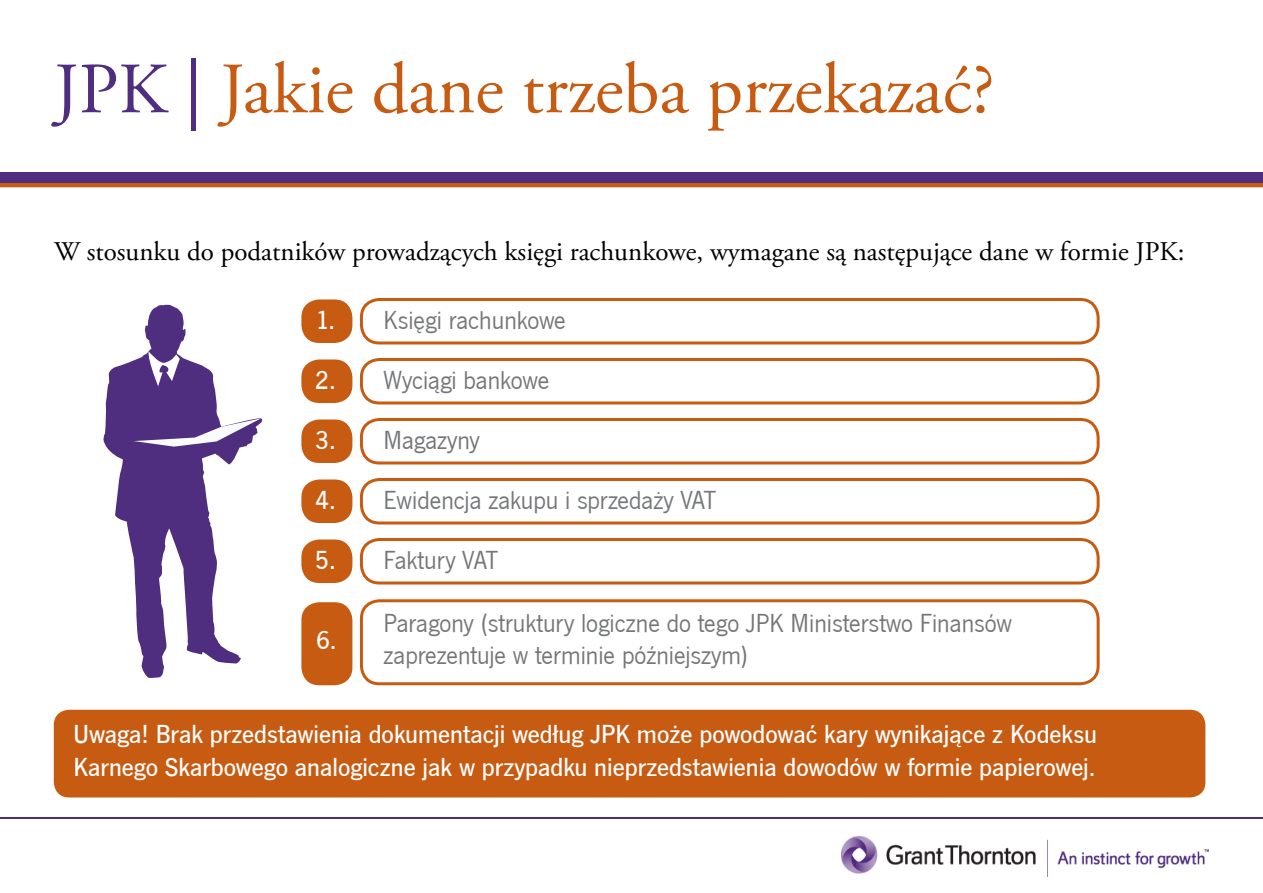
<style>
.page{position:relative;width:1263px;height:893px;background:#fff}
.page>*{position:absolute;margin:0;border:0;box-sizing:border-box;transform-origin:0 0}
.t1{font:72px "Adobe Garamond Pro";color:#c75b12}
.t2{font:27px/32.4px "News Got TCE";color:#747678}
.t3{font:500 27px/32.4px "News Got TCE";color:#fff}
.t4{font:27px "Adobe Garamond Pro";color:#000}
.s1{color:#4f2d7f}
.s2{font-weight:500;color:#fff}
</style>
<div class="page">
<div style="left:52px;top:708px;width:1155px;height:91px;background:#c75b12;border-radius:17px"></div>
<div style="left:51px;top:707px;width:1157px;height:93px;border:3px solid #fff;border-radius:17px"></div>
<img style="left:841px;top:835px;width:367px;height:41px">
<hr style="left:0;top:817px;width:1263px;height:2px;background:#4f2d7f">
<svg style="left:103px;top:305px;width:160px;height:373px"></svg>
<svg style="left:147px;top:351px;width:33px;height:56px"></svg>
<svg style="left:134px;top:418px;width:127px;height:29px"></svg>
<hr style="left:0;top:183px;width:1263px;height:4px;background:#c75b12">
<div style="left:0;top:172px;width:1263px;height:11px;background:#4f2d7f"></div>
<div style="left:360px;top:298px;width:739px;height:46px;border:3px solid #c75b12;border-radius:18px"></div>
<div style="left:301px;top:299px;width:51px;height:44px;background:#c75b12;border-radius:18px"></div>
<div style="left:360px;top:358px;width:739px;height:46px;border:3px solid #c75b12;border-radius:18px"></div>
<div style="left:301px;top:359px;width:51px;height:44px;background:#c75b12;border-radius:18px"></div>
<div style="left:360px;top:418px;width:739px;height:46px;border:3px solid #c75b12;border-radius:18px"></div>
<div style="left:301px;top:419px;width:51px;height:44px;background:#c75b12;border-radius:18px"></div>
<div style="left:360px;top:478px;width:739px;height:46px;border:3px solid #c75b12;border-radius:18px"></div>
<div style="left:301px;top:479px;width:51px;height:44px;background:#c75b12;border-radius:18px"></div>
<div style="left:360px;top:538px;width:739px;height:46px;border:3px solid #c75b12;border-radius:18px"></div>
<div style="left:301px;top:539px;width:51px;height:44px;background:#c75b12;border-radius:18px"></div>
<div style="left:360px;top:599px;width:739px;height:86px;border:3px solid #c75b12;border-radius:18px"></div>
<div style="left:301px;top:602px;width:51px;height:83px;background:#c75b12;border-radius:18px"></div>
<h1 class="t1" style="left:54px;top:46px;width:942px"><span class="s1">JPK |</span> Jakie dane trzeba przekazać?</h1>
<p class="t4" style="left:54px;top:235px;width:1132px">W stosunku do podatników prowadzących księgi rachunkowe, wymagane są następujące dane w formie JPK:</p>
<p class="t2" style="left:316px;top:305px;width:251px"><span class="s2">1.</span> Księgi rachunkowe</p>
<p class="t2" style="left:315px;top:365px;width:235px"><span class="s2">2.</span> Wyciągi bankowe</p>
<p class="t2" style="left:315px;top:425px;width:166px"><span class="s2">3.</span> Magazyny</p>
<p class="t2" style="left:315px;top:485px;width:402px"><span class="s2">4.</span> Ewidencja zakupu i sprzedaży VAT</p>
<p class="t2" style="left:315px;top:545px;width:184px"><span class="s2">5.</span> Faktury VAT</p>
<p class="t2" style="left:383px;top:607px;width:630px">Paragony (struktury logiczne do tego JPK Ministerstwo Finansów zaprezentuje w terminie późniejszym)</p>
<p class="t3" style="left:316px;top:624px;width:22px">6.</p>
<p class="t3" style="left:74px;top:719px;width:1025px">Uwaga! Brak przedstawienia dokumentacji według JPK może powodować kary wynikające z Kodeksu<br>Karnego Skarbowego analogiczne jak w przypadku nieprzedstawienia dowodów w formie papierowej.</p>
</div>
